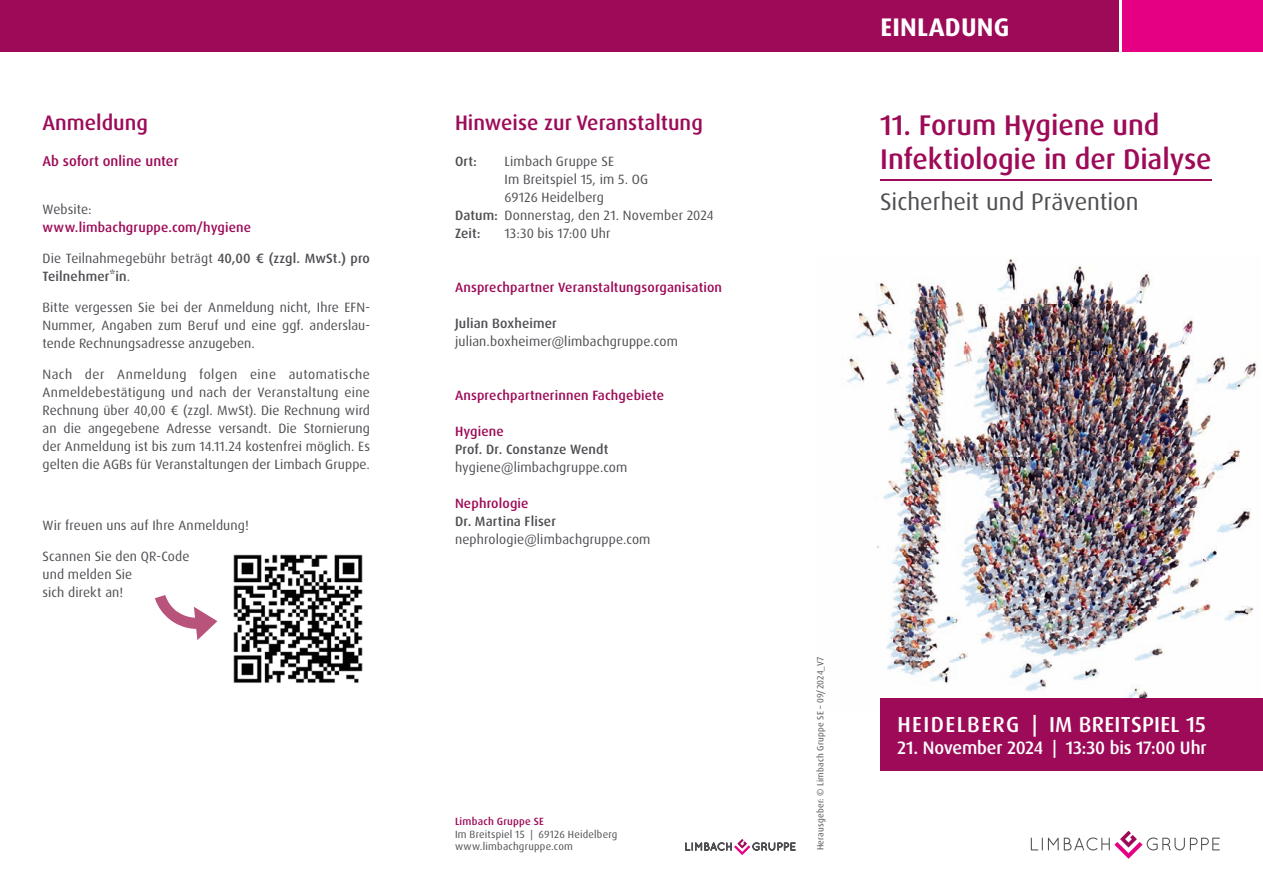
<style>
.page{position:relative;width:1263px;height:893px;background:#fff}
.page>*{position:absolute;margin:0;border:0;box-sizing:border-box;transform-origin:0 0}
.t1{font:500 28.5px/34.2px "Dax Pro";letter-spacing:-.005em;color:#9d0b58}
.t2{font:700 25.5px "Dax Pro";letter-spacing:.01em;color:#fff}
.t3{font:24px "Dax Pro";color:#504e53}
.t4{font:500 21.75px "Dax Pro";letter-spacing:.02em;color:#fff}
.t5{font:500 21px "Dax Pro";color:#9d0b58}
.t6{font:500 18px "Dax Pro";letter-spacing:-.015em;color:#fff}
.t7{font:500 14.25px "Dax Pro";color:#9d0b58}
.t8{font:13.5px/18px "Dax Pro";letter-spacing:.01em;color:#504e53;text-align:justify}
.t9{font:500 13.5px/18px "Dax Pro";letter-spacing:.01em;color:#504e53}
.t10{font:500 13.5px "Dax Pro";letter-spacing:.01em;color:#9d0b58}
.t11{font:10.5px/12.6px "Dax Pro";letter-spacing:.02em;color:#504e53}
.t12{font:500 10.5px "Dax Pro";letter-spacing:.02em;color:#9d0b58}
.t13{font:9px "Dax Pro";letter-spacing:.025em;color:#504e53}
.s1{font-weight:400}
.s2{font-weight:500}
</style>
<div class="page">
<img style="left:847px;top:259px;width:410px;height:439px">
<div style="left:0;top:0;width:1118px;height:51px;background:#9d0b58"></div>
<div style="left:1123px;top:0;width:140px;height:51px;background:#e50083"></div>
<hr style="left:880px;top:179px;width:332px;height:2px;background:#9d0b58">
<svg style="left:1031px;top:831px;width:189px;height:28px"></svg>
<svg style="left:685px;top:839px;width:110px;height:16px"></svg>
<div style="left:880px;top:698px;width:383px;height:73px;background:#9d0b58"></div>
<svg style="left:155px;top:595px;width:62px;height:45px"></svg>
<img style="left:233px;top:554px;width:130px;height:129px">
<h3 class="t5" style="left:43px;top:109px;width:107px">Anmeldung</h3>
<p class="t7" style="left:43px;top:151px;width:137px">Ab sofort online unter</p>
<p class="t8" style="left:43px;top:201px;width:51px">Website:</p>
<p class="t10" style="left:43px;top:219px;width:210px">www.limbachgruppe.com/hygiene</p>
<p class="t9" style="left:43px;top:249px;width:329px"><span class="s1">Die Teilnahmegebühr beträgt</span> 40,00 € (zzgl. MwSt.) pro<br>Teilnehmer*in<span class="s1">.</span></p>
<p class="t8" style="left:43px;top:298px;width:329px">Bitte vergessen Sie bei der Anmeldung nicht, Ihre EFN-Nummer, Angaben zum Beruf und eine ggf. anders lau&shy;tende Rechnungsadresse anzugeben.</p>
<p class="t8" style="left:43px;top:365px;width:329px">Nach der Anmeldung folgen eine automatische Anmeldebestätigung und nach der Veranstaltung eine Rechnung über 40,00 € (zzgl. MwSt). Die Rechnung wird an die angegebene Adresse versandt. Die Stornierung der Anmeldung ist bis zum 14.11.24 kostenfrei möglich. Es gelten die AGBs für Veranstaltungen der Limbach Gruppe.</p>
<p class="t8" style="left:43px;top:516px;width:208px">Wir freuen uns auf Ihre Anmeldung!</p>
<p class="t8" style="left:43px;top:547px;width:148px;text-align:left">Scannen Sie den QR-Code und melden Sie<br>sich direkt an!</p>
<h3 class="t5" style="left:455px;top:109px;width:249px">Hinweise zur Veranstaltung</h3>
<p class="t9" style="left:455px;top:153px;width:24px">Ort:</p>
<p class="t8" style="left:504px;top:153px;width:111px">Limbach Gruppe SE</p>
<p class="t8" style="left:504px;top:171px;width:145px">Im Breitspiel 15, im 5. OG</p>
<p class="t8" style="left:504px;top:189px;width:101px">69126 Heidelberg</p>
<p class="t8" style="left:455px;top:207px;width:260px"><span class="s2">Datum:</span> Donnerstag, den 21. November 2024</p>
<p class="t9" style="left:455px;top:225px;width:27px">Zeit:</p>
<p class="t8" style="left:504px;top:225px;width:108px">13:30 bis 17:00 Uhr</p>
<p class="t10" style="left:455px;top:279px;width:269px">Ansprechpartner Veranstaltungsorganisation</p>
<p class="t9" style="left:455px;top:315px;width:103px">Julian Boxheimer</p>
<p class="t8" style="left:455px;top:333px;width:224px">julian.boxheimer@limbachgruppe.com</p>
<p class="t10" style="left:455px;top:387px;width:210px">Ansprechpartnerinnen Fachgebiete</p>
<p class="t10" style="left:455px;top:423px;width:50px">Hygiene</p>
<p class="t9" style="left:455px;top:441px;width:155px">Prof. Dr. Constanze Wendt</p>
<p class="t8" style="left:455px;top:459px;width:174px">hygiene@limbachgruppe.com</p>
<p class="t10" style="left:455px;top:495px;width:75px">Nephrologie</p>
<p class="t9" style="left:455px;top:513px;width:103px">Dr. Martina Fliser</p>
<p class="t8" style="left:455px;top:531px;width:197px">nephrologie@limbachgruppe.com</p>
<p class="t12" style="left:455px;top:815px;width:90px">Limbach Gruppe SE</p>
<p class="t11" style="left:455px;top:828px;width:164px">Im Breitspiel 15 | 69126 Heidelberg www.limbachgruppe.com</p>
<h2 class="t2" style="left:880px;top:10px;width:131px">EINLADUNG</h2>
<h1 class="t1" style="left:880px;top:108px;width:333px">11. Forum Hygiene und<br>Infektiologie in der Dialyse</h1>
<h3 class="t3" style="left:880px;top:186px;width:260px">Sicherheit und Prävention</h3>
<p class="t13" style="left:815px;top:850px;width:195px;rotate:-90deg">Herausgeber: © Limbach Gruppe SE – 09/2024_V7</p>
<h3 class="t4" style="left:897px;top:710px;width:310px">HEIDELBERG | IM BREITSPIEL 15</h3>
<h3 class="t6" style="left:897px;top:736px;width:311px">21. November 2024 | 13:30 bis 17:00 Uhr</h3>
</div>
